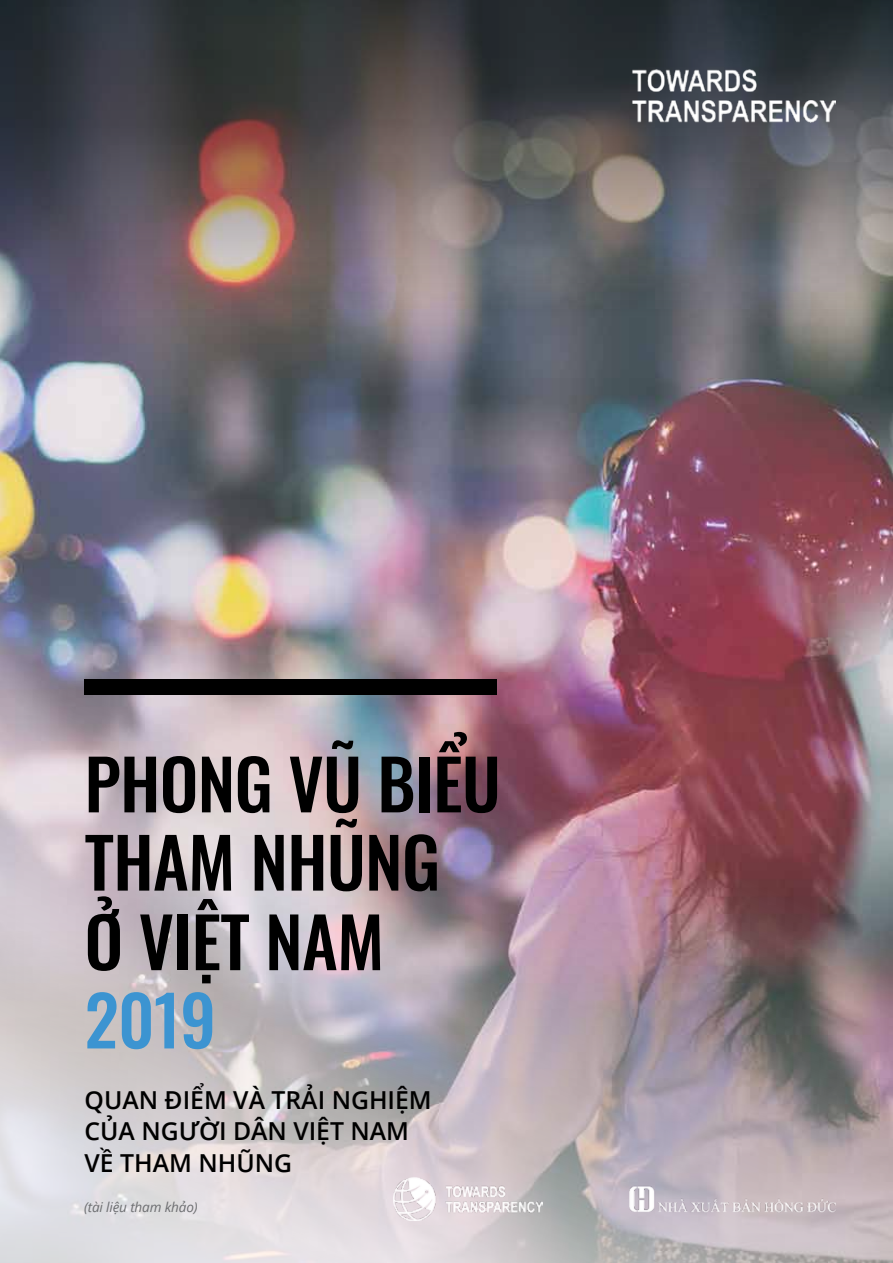
<style>
.page{position:relative;width:893px;height:1263px;background:#fff}
.page>*{position:absolute;margin:0;border:0;box-sizing:border-box;transform-origin:0 0}
.t1{font:500 68.7px/78.9px "Oswald";letter-spacing:-.01em;color:#000}
.t2{font:500 68.7px "Oswald";color:#3c94d1}
.t3{font:600 24.75px/31.5px "Open Sans";color:#000}
.t4{font:italic 13.5px "Open Sans";letter-spacing:-.01em;color:#6d6e71}
</style>
<div class="page">
<img style="left:0;top:334px;width:893px;height:49px">
<svg style="left:0;top:0;width:893px;height:334px;background:#5c585b"></svg>
<img style="left:0;top:383px;width:893px;height:880px">
<div style="left:84px;top:679px;width:413px;height:16px;background:#000"></div>
<img style="left:614px;top:1168px;width:250px;height:56px">
<img style="left:393px;top:1178px;width:149px;height:42px">
<img style="left:624px;top:51px;width:212px;height:89px">
<h1 class="t1" style="left:85px;top:749px;width:418px">PHONG VŨ BIỂU<br>THAM NHŨNG<br>Ở VIỆT NAM</h1>
<h1 class="t2" style="left:85px;top:984px;width:133px">2019</h1>
<p class="t3" style="left:85px;top:1083px;width:349px">QUAN ĐIỂM VÀ TRẢI NGHIỆM<br>CỦA NGƯỜI DÂN VIỆT NAM<br>VỀ THAM NHŨNG</p>
<p class="t4" style="left:84px;top:1198px;width:115px">(tài liệu tham khảo)</p>
</div>
